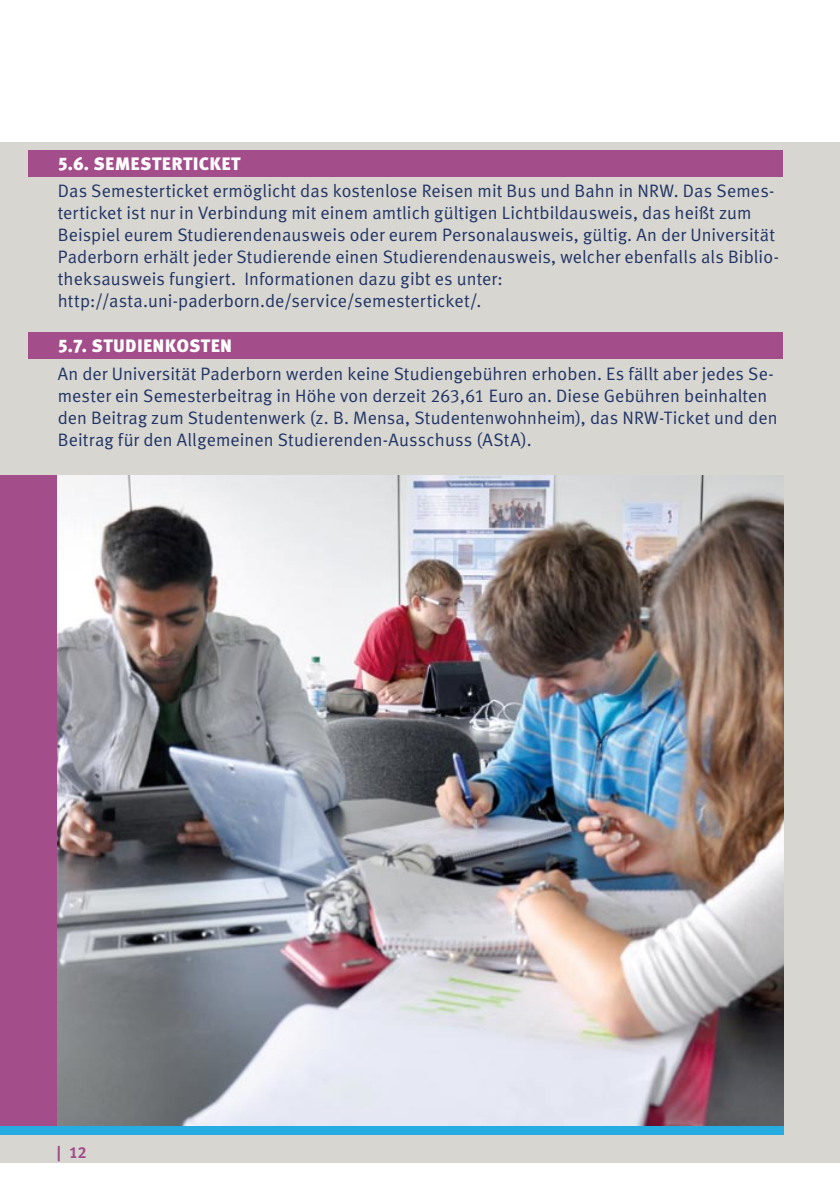
<style>
.page{position:relative;width:840px;height:1191px;background:#fff}
.page>*{position:absolute;margin:0;border:0;box-sizing:border-box;transform-origin:0 0}
.t1{font:18px/22px "Meta Normal LF";letter-spacing:.005em;color:#213465}
.t2{font:18px "Meta Black LF Caps";letter-spacing:.025em;color:#fff}
.t3{font:16px "Meta Bold LF Caps";color:#a34d8b}
</style>
<div class="page">
<div style="left:0;top:142px;width:839px;height:1020px;background:#d7d6d1"></div>
<div style="left:28px;top:151px;width:754px;height:26px;background:#a34d8b"></div>
<div style="left:28px;top:332px;width:754px;height:26px;background:#a34d8b"></div>
<img style="left:57px;top:475px;width:725px;height:650px">
<div style="left:0;top:475px;width:57px;height:655px;background:#a34d8b"></div>
<div style="left:0;top:1125px;width:782px;height:9px;background:#26ace0"></div>
<p class="t2" style="left:58px;top:153px;width:184px">5.6. SEMESTERTICKET</p>
<p class="t1" style="left:58px;top:180px;width:722px">Das Semesterticket ermöglicht das kostenlose Reisen mit Bus und Bahn in NRW. Das Semes&shy;terticket ist nur in Verbindung mit einem amtlich gültigen Lichtbildausweis, das heißt zum Beispiel eurem Studierendenausweis oder eurem Personalausweis, gültig. An der Universität Paderborn erhält jeder Studierende einen Studierendenausweis, welcher ebenfalls als Biblio&shy;theksausweis fungiert. Informationen dazu gibt es unter: http://asta.uni-paderborn.de/service/semesterticket/.</p>
<p class="t2" style="left:58px;top:335px;width:176px">5.7. STUDIENKOSTEN</p>
<p class="t1" style="left:58px;top:362px;width:721px">An der Universität Paderborn werden keine Studiengebühren erhoben. Es fällt aber jedes Se&shy;mester ein Semesterbeitrag in Höhe von derzeit 263,61 Euro an. Diese Gebühren beinhalten den Beitrag zum Studentenwerk (z. B. Mensa, Studentenwohnheim), das NRW-Ticket und den Beitrag für den Allgemeinen Studierenden-Ausschuss (AStA).</p>
<p class="t3" style="left:57px;top:1143px;width:31px">| 12</p>
</div>
